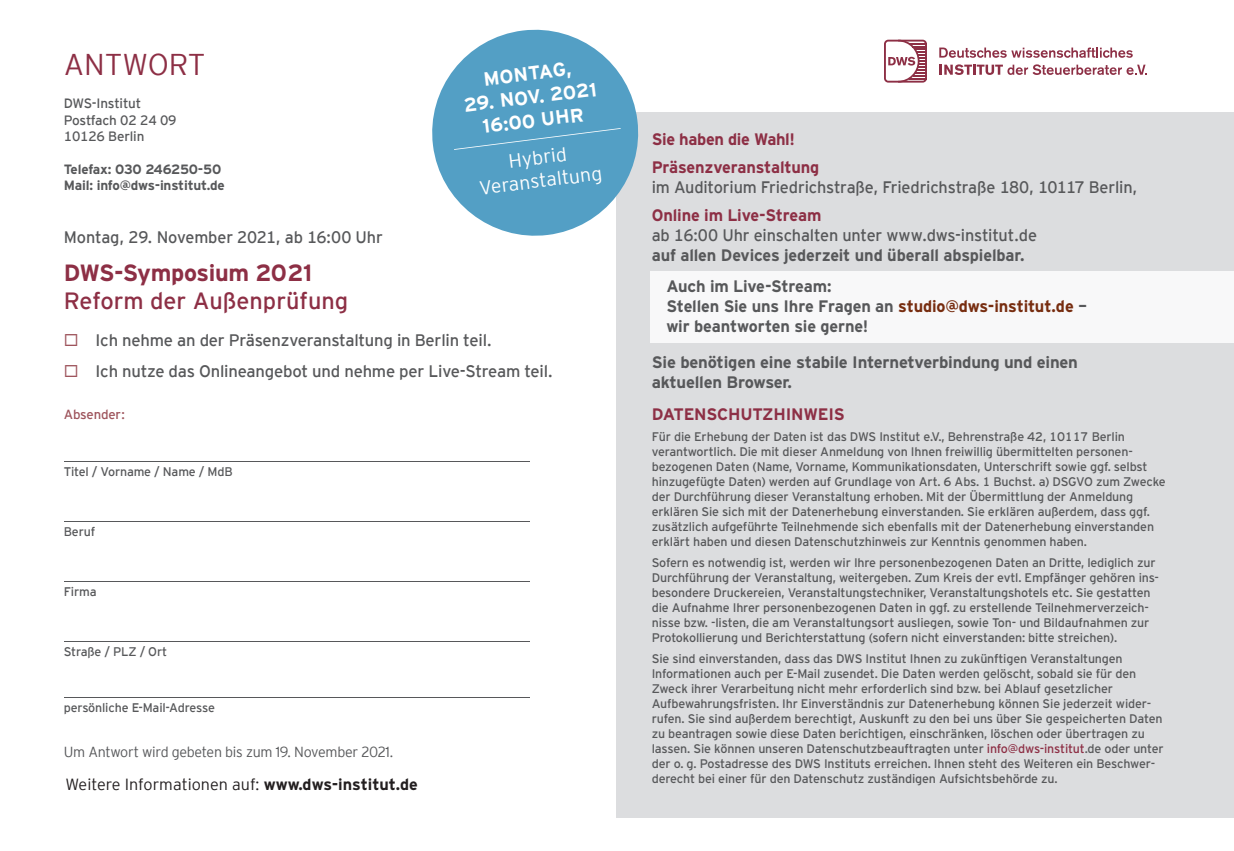
<style>
.page{position:relative;width:1234px;height:851px;background:#fff}
.page>*{position:absolute;margin:0;border:0;box-sizing:border-box;transform-origin:0 0}
.t1{font:300 30px "Interstate";color:#8d2f45}
.t2{font:23.55px "Interstate";color:#8d2f45}
.t3{font:700 23.55px "Interstate";letter-spacing:-.015em;color:#8d2f45}
.t4{font:700 19.35px/23.5px "Interstate";color:#fff;text-align:center}
.t5{font:300 19.35px/23.1px "Interstate";color:#fff;text-align:center}
.t6{font:16.65px "Interstate";letter-spacing:-.015em;color:#57585a}
.t7{font:700 16.65px/20px "Interstate";letter-spacing:-.015em;color:#57585a}
.t8{font:700 16.65px/28.2px "Interstate";letter-spacing:-.015em;color:#8d2f45}
.t9{font:300 16.2px "Interstate";color:#231f20}
.t10{font:300 14.55px "Interstate";letter-spacing:-.02em;color:#57585a}
.t11{font:700 13.5px/16.2px "Interstate";letter-spacing:-.015em;color:#57585a}
.t12{font:13.5px/16.5px "Interstate";letter-spacing:-.015em;color:#57585a}
.t13{font:13.2px "Interstate";letter-spacing:-.015em;color:#9e545c}
.t14{font:12.45px/15px "RBB Interstate";letter-spacing:-.015em;color:#57585a}
.t15{font:12.45px "Interstate";letter-spacing:-.015em;color:#57585a}
.s1{color:#9e545c}
.s2{font-weight:700}
.s3{color:#772d10}
.s4{color:#8d2f45}
</style>
<div class="page">
<svg style="left:884px;top:40px;width:42px;height:43px"></svg>
<svg style="left:939px;top:47px;width:193px;height:11px"></svg>
<svg style="left:939px;top:64px;width:207px;height:11px"></svg>
<div style="left:616px;top:113px;width:617px;height:704px;background:#dcdddf"></div>
<hr style="left:64px;top:461px;width:465px;height:1px;background:#57585a">
<hr style="left:64px;top:521px;width:465px;height:1px;background:#57585a">
<hr style="left:64px;top:581px;width:465px;height:1px;background:#57585a">
<hr style="left:64px;top:641px;width:465px;height:1px;background:#57585a">
<hr style="left:64px;top:697px;width:465px;height:1px;background:#57585a">
<svg style="left:432px;top:29px;width:212px;height:207px;fill:#539fc5"></svg>
<svg style="left:454px;top:128px;width:166px;height:22px;background:#59a2c7"></svg>
<div style="left:650px;top:271px;width:583px;height:71px;background:#f8f8f9"></div>
<h1 class="t1" style="left:64px;top:48px;width:143px">ANTWORT</h1>
<p class="t12" style="left:64px;top:95px;width:114px">DWS-Institut<br>Postfach 02 24 09<br>10126 Berlin</p>
<p class="t11" style="left:64px;top:160px;width:162px">Telefax: 030 246250-50<br>Mail: info@dws-institut.de</p>
<h3 class="t4" style="left:482px;top:66px;width:90px;rotate:-7deg">MONTAG,</h3>
<h3 class="t4" style="left:462px;top:92px;width:135px;rotate:-7deg">29. NOV. 2021<br>16:00 UHR</h3>
<h3 class="t5" style="left:475px;top:153px;width:125px;rotate:-7deg">Hybrid<br>Veranstaltung</h3>
<h3 class="t6" style="left:64px;top:227px;width:320px">Montag, 29. November 2021, ab 16:00 Uhr</h3>
<h2 class="t3" style="left:64px;top:255px;width:250px">DWS-Symposium 2021</h2>
<h2 class="t2" style="left:64px;top:287px;width:286px">Reform der Außenprüfung</h2>
<h3 class="t6" style="left:64px;top:331px;width:429px"><span class="s1">◻</span> Ich nehme an der Präsenzveranstaltung in Berlin teil.</h3>
<h3 class="t6" style="left:64px;top:361px;width:490px"><span class="s1">◻</span> Ich nutze das Onlineangebot und nehme per Live-Stream teil.</h3>
<p class="t13" style="left:64px;top:407px;width:63px">Absender:</p>
<p class="t15" style="left:64px;top:465px;width:170px">Titel / Vorname / Name / MdB</p>
<p class="t15" style="left:64px;top:525px;width:33px">Beruf</p>
<p class="t15" style="left:64px;top:585px;width:34px">Firma</p>
<p class="t15" style="left:64px;top:644px;width:105px">Straße / PLZ / Ort</p>
<p class="t15" style="left:64px;top:700px;width:152px">persönliche E-Mail-Adresse</p>
<p class="t10" style="left:64px;top:744px;width:331px">Um Antwort wird gebeten bis zum 19. November 2021.</p>
<h3 class="t9" style="left:65px;top:775px;width:354px">Weitere Informationen auf: <span class="s2">www.dws-institut.de</span></h3>
<h3 class="t8" style="left:651px;top:124px;width:169px">Sie haben die Wahl!<br>Präsenzveranstaltung</h3>
<h3 class="t6" style="left:651px;top:178px;width:487px">im Auditorium Friedrichstraße, Friedrichstraße 180, 10117 Berlin,</h3>
<h3 class="t8" style="left:651px;top:200px;width:171px">Online im Live-Stream</h3>
<h3 class="t6" style="left:651px;top:226px;width:387px">ab 16:00 Uhr einschalten unter www.dws-institut.de</h3>
<h3 class="t7" style="left:666px;top:239px;width:359px;line-height:31.2px;text-indent:-15px">auf allen Devices jederzeit und überall abspielbar.<br>Auch im Live-Stream:</h3>
<h3 class="t7" style="left:666px;top:296px;width:422px">Stellen Sie uns Ihre Fragen an <span class="s3">studio@dws-institut.de</span> – wir beantworten sie gerne!</h3>
<h3 class="t7" style="left:651px;top:351px;width:427px">Sie benötigen eine stabile Internetverbindung und einen aktuellen Browser.</h3>
<h3 class="t8" style="left:651px;top:399px;width:194px">DATENSCHUTZHINWEIS</h3>
<p class="t14" style="left:651px;top:429px;width:515px">Für die Erhebung der Daten ist das DWS Institut e.V., Behrenstraße 42, 10117 Berlin verantwortlich. Die mit dieser Anmeldung von Ihnen freiwillig übermittelten personen&shy;bezogenen Daten (Name, Vorname, Kommunikationsdaten, Unterschrift sowie ggf. selbst hinzugefügte Daten) werden auf Grundlage von Art. 6 Abs. 1 Buchst. a) DSGVO zum Zwecke der Durchführung dieser Ver anstaltung erhoben. Mit der Übermittlung der Anmeldung erklären Sie sich mit der Datenerhe bung einverstanden. Sie erklären außerdem, dass ggf. zusätzlich aufgeführte Teilnehmende sich ebenfalls mit der Datenerhebung einverstanden erklärt haben und diesen Datenschutzhinweis zur Kenntnis genommen haben.</p>
<p class="t14" style="left:651px;top:555px;width:509px">Sofern es notwendig ist, werden wir Ihre personenbezogenen Daten an Dritte, lediglich zur Durchführung der Veranstaltung, weitergeben. Zum Kreis der evtl. Empfänger gehören ins&shy;besondere Druckereien, Veranstaltungstechniker, Veranstaltungshotels etc. Sie gestatten die Aufnahme Ihrer personenbezogenen Daten in ggf. zu erstellende Teilnehmerverzeich&shy;nisse bzw. -listen, die am Veranstaltungsort ausliegen, sowie Ton- und Bildaufnahmen zur Protokollierung und Berichterstattung (sofern nicht einverstanden: bitte streichen).</p>
<p class="t14" style="left:651px;top:651px;width:513px">Sie sind einverstanden, dass das DWS Institut Ihnen zu zukünftigen Veranstaltungen Informationen auch per E-Mail zusendet. Die Daten werden gelöscht, sobald sie für den Zweck ihrer Verarbeitung nicht mehr erforderlich sind bzw. bei Ablauf gesetzlicher Aufbewahrungs fristen. Ihr Einverständnis zur Datenerhebung können Sie jederzeit wider&shy;rufen. Sie sind außer dem berechtigt, Auskunft zu den bei uns über Sie gespeicherten Daten zu beantragen sowie diese Daten berichtigen, einschränken, löschen oder übertragen zu lassen. Sie können unseren Datenschutzbeauftragten unter <span class="s4">info@dws-institut</span>.de oder unter der o. g. Postadresse des DWS Instituts erreichen. Ihnen steht des Weiteren ein Beschwer&shy;derecht bei einer für den Daten schutz zuständigen Aufsichtsbehörde zu.</p>
</div>
